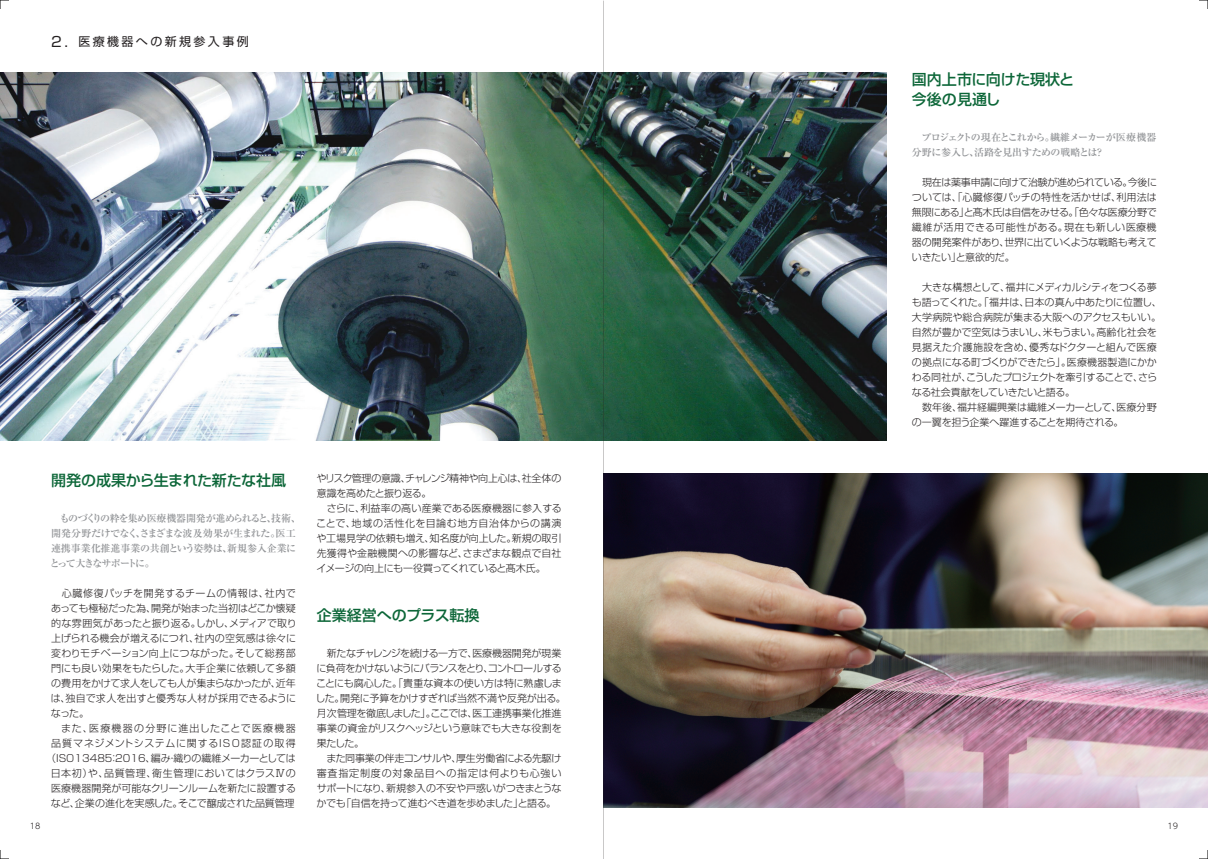
<style>
.page{position:relative;width:1208px;height:859px;background:#fff}
.page>*{position:absolute;margin:0;border:0;box-sizing:border-box;transform-origin:0 0}
.t1{font:500 15px/20px "Shin Go Pro";letter-spacing:-.01em;color:#0c6638}
.t2{font:12px "Shin Go Pro";letter-spacing:.2em;color:#231f20}
.t3{font:300 10px/15px "Shin Go Pro";letter-spacing:-.015em;color:#231f20;text-align:justify}
.t4{font:300 10px/15px "Shin Go Pro";letter-spacing:.005em;color:#231f20;text-align:right}
.t5{font:700 10px/15px "Ryumin Pro";letter-spacing:-.045em;color:#939598}
.t6{font:300 8px "UD Shin Go Pro";color:#231f20}
.s1{font-size:14px}
</style>
<div class="page">
<img style="left:0;top:72px;width:886px;height:369px">
<img style="left:604px;top:473px;width:604px;height:335px">
<svg style="left:0;top:850px;width:9px;height:9px"></svg>
<svg style="left:0;top:0;width:9px;height:9px"></svg>
<svg style="left:1199px;top:0;width:9px;height:9px"></svg>
<svg style="left:1199px;top:850px;width:9px;height:9px"></svg>
<hr style="left:603px;top:1px;width:1px;height:858px;background:#231f20">
<p class="t2" style="left:51px;top:32px;width:199px"><span class="s1">2.</span> 医療機器への新規参入事例</p>
<h1 class="t1" style="left:51px;top:469px;width:237px">開発の成果から生まれた新たな社風</h1>
<p class="t5" style="left:50px;top:510px;width:252px;text-indent:10px">ものづくりの粋を集め医療機器開発が進められると、技術、開発分野だけでなく、さまざまな波及効果が生まれた。医工連携事業化推進事業の共創という姿勢は、新規参入企業にとって大きなサポートに。</p>
<p class="t3" style="left:51px;top:584px;width:247px">　心臓修復パッチを開発するチームの情報は、社内であっても極秘だった為、開発が始まった当初はどこか懐疑的な雰囲気があったと振り返る。しかし、メディアで取り上げられる機会が増えるにつれ、社内の空気感は徐々に変わりモチベーション向上につながった。そして総務部門にも良い効果をもたらした。大手企業に依頼して多額の費用をかけて求人をしても人が集まらなかったが、近年は、独自で求人を出すと優秀な人材が採用できるようになった。</p>
<p class="t4" style="left:46px;top:719px;width:252px">また、医療機器の分野に進出したことで医療機器<br>品質マネジメントシステムに関するISO認証の取得（ISO13485：2016、編み・織りの繊維メーカーとしては日本初）や、品質管理、衛生管理においてはクラスⅣの医療機器開発が可能なクリーンルームを新たに設置するなど、企業の進化を実感した。そこで醸成された品質管理</p>
<p class="t3" style="left:316px;top:469px;width:247px;text-align:left">やリスク管理の意識、チャレンジ精神や向上心は、社全体の意識を高めたと振り返る。<br>　さらに、利益率の高い産業である医療機器に参入することで、地域の活性化を目論む地方自治体からの講演や工場見学の依頼も増え、知名度が向上した。新規の取引先獲得や金融機関への影響など、さまざまな観点で自社イメージの向上にも一役買ってくれていると髙木氏。</p>
<h1 class="t1" style="left:317px;top:604px;width:164px">企業経営へのプラス転換</h1>
<p class="t3" style="left:316px;top:644px;width:252px;text-align:left;text-indent:11px">新たなチャレンジを続ける一方で、医療機器開発が現業に負荷をかけないようにバランスをとり、コントロールすることにも腐心した。「貴重な資本の使い方は特に熟慮しました。開発に予算をかけすぎれば当然不満や反発が出る。月次管理を徹底しました」。ここでは、医工連携事業化推進事業の資金がリスクヘッジという意味でも大きな役割を果たした。</p>
<p class="t3" style="left:316px;top:749px;width:246px;text-indent:10px">また同事業の伴走コンサルや、厚生労働省による先駆け審査指定制度の対象品目への指定は何よりも心強いサポートになり、新規参入の不安や戸惑いがつきまとうなかでも「自信を持って進むべき道を歩めました」と語る。</p>
<h1 class="t1" style="left:912px;top:68px;width:164px">国内上市に向けた現状と今後の見通し</h1>
<p class="t5" style="left:912px;top:129px;width:246px">　プロジェクトの現在とこれから。繊維メーカーが医療機器分野に参入し、活路を見出すための戦略とは？</p>
<p class="t3" style="left:912px;top:174px;width:247px;text-indent:10px">現在は薬事申請に向けて治験が進められている。今後については、「心臓修復パッチの特性を活かせば、利用法は無限にある」と髙木氏は自信をみせる。「色々な医療分野で繊維が活用できる可能性がある。現在も新しい医療機器の開発案件があり、世界に出ていくような戦略も考えていきたい」と意欲的だ。</p>
<p class="t3" style="left:911px;top:279px;width:251px;text-align:left">　大きな構想として、福井にメディカルシティをつくる夢も語ってくれた。「福井は、日本の真ん中あたりに位置し、大学病院や総合病院が集まる大阪へのアクセスもいい。自然が豊かで空気はうまいし、米もうまい。高齢化社会を見据えた介護施設を含め、優秀なドクターと組んで医療の拠点になる町づくりができたら」。医療機器製造にかかわる同社が、こうしたプロジェクトを牽引することで、さらなる社会貢献をしていきたいと語る。<br>　数年後、福井経編興業は繊維メーカーとして、医療分野の一翼を担う企業へ躍進することを期待される。</p>
<p class="t6" style="left:30px;top:820px;width:12px">18</p>
<p class="t6" style="left:1167px;top:820px;width:12px">19</p>
</div>
